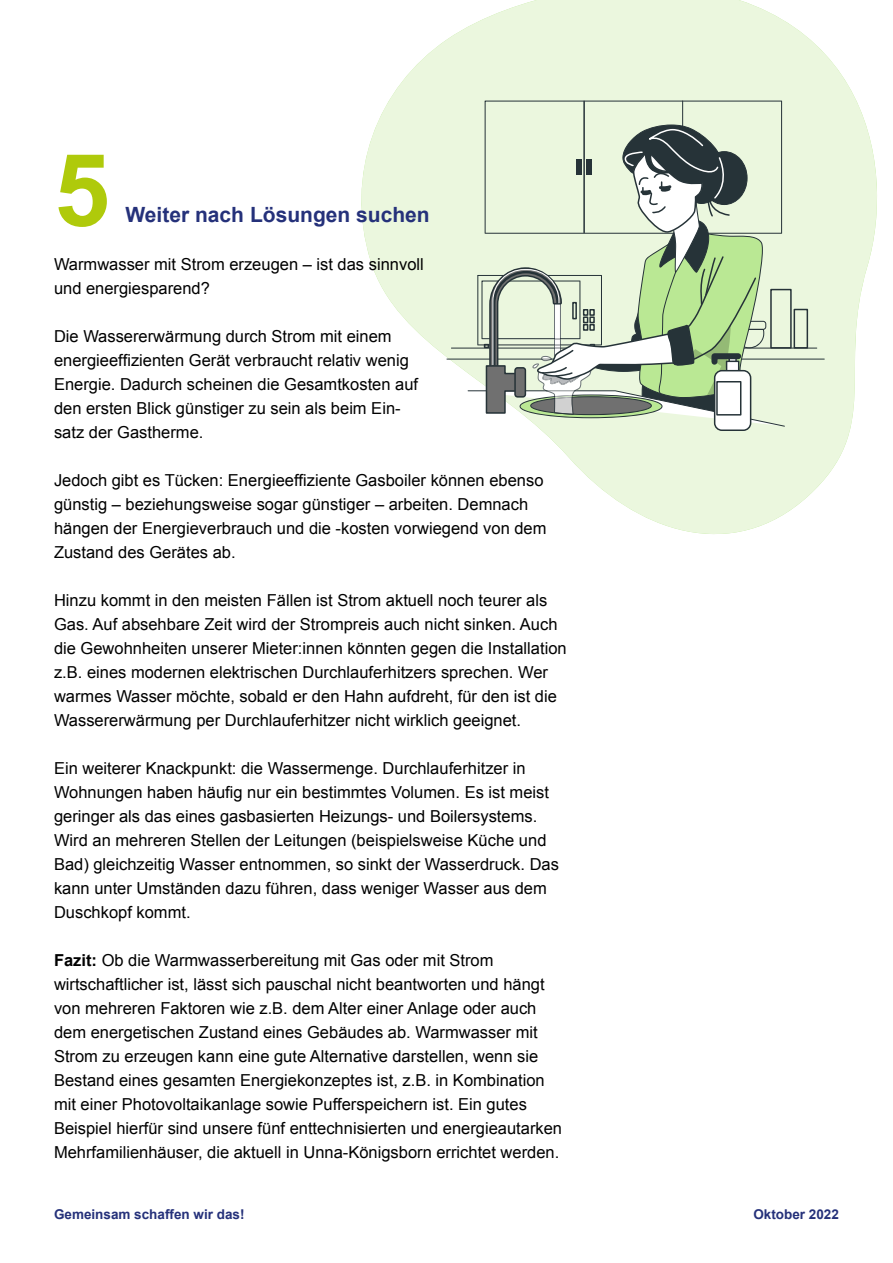
<style>
.page{position:relative;width:893px;height:1263px;background:#fff}
.page>*{position:absolute;margin:0;border:0;box-sizing:border-box;transform-origin:0 0}
.t1{font:700 100.5px "Arial";color:#afca0b}
.t2{font:700 21px "Arial";color:#25317a}
.t3{font:16.5px/24px "Arial";color:#000}
.t4{font:700 13.5px "Arial";color:#25317a}
.s1{font-weight:700}
</style>
<div class="page">
<svg style="left:361px;top:0;width:516px;height:534px;fill:#ebf7de"></svg>
<div style="left:770px;top:289px;width:22px;height:60px;border:2px solid #263338"></div>
<div style="left:794px;top:309px;width:14px;height:40px;border:2px solid #263338"></div>
<hr style="left:451px;top:348px;width:366px;height:1px;background:#263338">
<hr style="left:446px;top:359px;width:379px;height:1px;background:#263338">
<div style="left:714px;top:370px;width:37px;height:61px;border:2px solid #263338;border-radius:7px"></div>
<svg style="left:468px;top:101px;width:317px;height:326px;background:#c6d4bc"></svg>
<div style="left:717px;top:381px;width:24px;height:34px;background:#fff"></div>
<div style="left:716px;top:381px;width:25px;height:35px;border:2px solid #263338"></div>
<h1 class="t1" style="left:54px;top:124px;width:57px">5</h1>
<p class="t2" style="left:126px;top:201px;width:306px">Weiter nach Lösungen suchen</p>
<p class="t3" style="left:54px;top:252px;width:371px">Warmwasser mit Strom erzeugen – ist das sinnvoll und energiesparend?</p>
<p class="t3" style="left:54px;top:324px;width:366px">Die Wassererwärmung durch Strom mit einem energieeffizienten Gerät verbraucht relativ wenig Energie. Dadurch scheinen die Gesamtkosten auf den ersten Blick günstiger zu sein als beim Ein&shy;satz der Gastherme.</p>
<p class="t3" style="left:54px;top:468px;width:494px">Jedoch gibt es Tücken: Energieeffiziente Gasboiler können ebenso günstig – beziehungsweise sogar günstiger – arbeiten. Demnach hängen der Energieverbrauch und die -kosten vorwiegend von dem Zustand des Gerätes ab.</p>
<p class="t3" style="left:54px;top:588px;width:514px">Hinzu kommt in den meisten Fällen ist Strom aktuell noch teurer als Gas. Auf absehbare Zeit wird der Strompreis auch nicht sinken. Auch die Gewohnheiten unserer Mieter:innen könnten gegen die Installation z.B. eines modernen elektrischen Durchlauferhitzers sprechen. Wer warmes Wasser möchte, sobald er den Hahn aufdreht, für den ist die Wassererwärmung per Durchlauferhitzer nicht wirklich geeignet.</p>
<p class="t3" style="left:54px;top:756px;width:506px">Ein weiterer Knackpunkt: die Wassermenge. Durchlauferhitzer in Wohnungen haben häufig nur ein bestimmtes Volumen. Es ist meist geringer als das eines gasbasierten Heizungs- und Boilersystems.<br>Wird an mehreren Stellen der Leitungen (beispielsweise Küche und Bad) gleichzeitig Wasser entnommen, so sinkt der Wasserdruck. Das kann unter Umständen dazu führen, dass weniger Wasser aus dem Duschkopf kommt.</p>
<p class="t3" style="left:54px;top:949px;width:510px"><span class="s1">Fazit:</span> Ob die Warmwasserbereitung mit Gas oder mit Strom wirtschaftlicher ist, lässt sich pauschal nicht beantworten und hängt von mehreren Faktoren wie z.B. dem Alter einer Anlage oder auch dem energetischen Zustand eines Gebäudes ab. Warmwasser mit Strom zu erzeugen kann eine gute Alternative darstellen, wenn sie Bestand eines gesamten Energiekonzeptes ist, z.B. in Kombination mit einer Photovoltaikanlage sowie Pufferspeichern ist. Ein gutes Beispiel hierfür sind unsere fünf enttechnisierten und energieautarken Mehrfamilienhäuser, die aktuell in Unna-Königsborn errichtet werden.</p>
<p class="t4" style="left:54px;top:1205px;width:192px">Gemeinsam schaffen wir das!</p>
<p class="t4" style="left:753px;top:1205px;width:87px">Oktober 2022</p>
</div>
